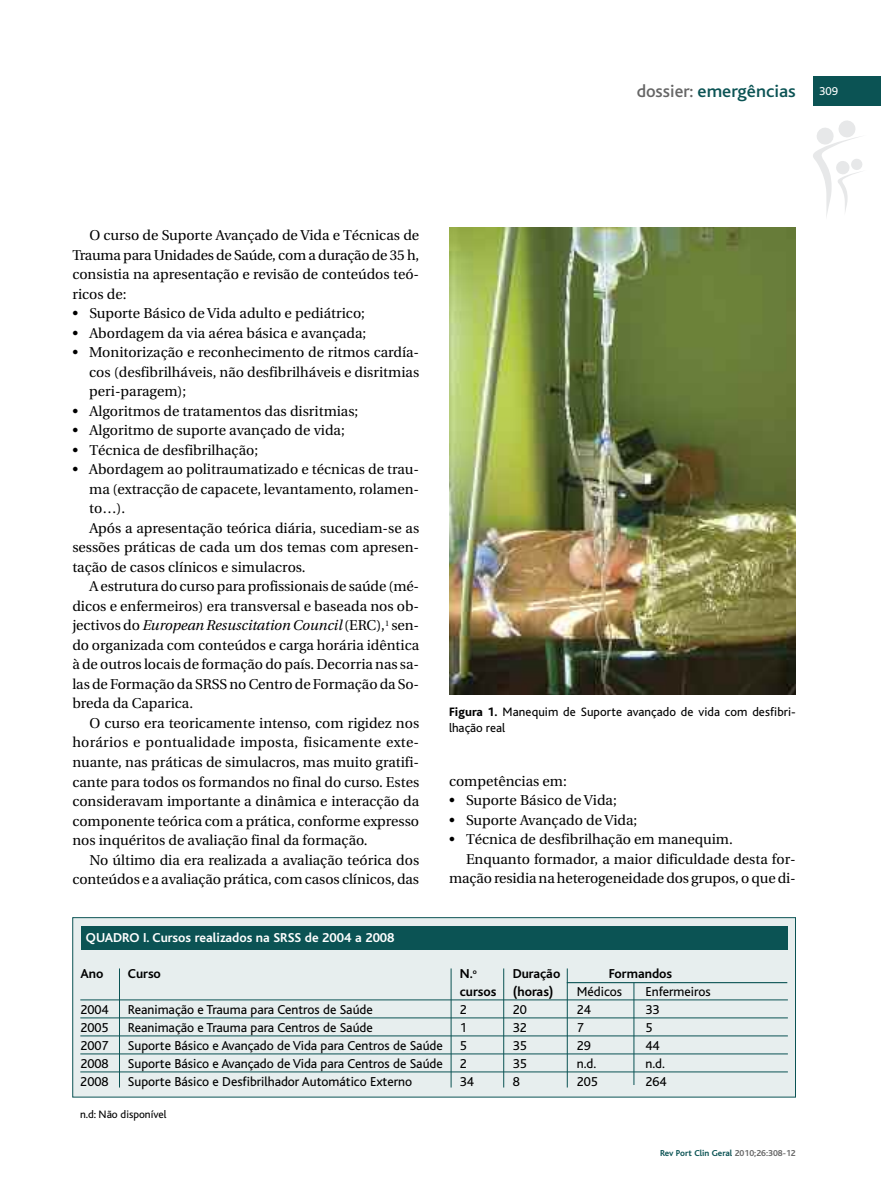
<style>
.page{position:relative;width:881px;height:1191px;background:#fff}
.page>*{position:absolute;margin:0;border:0;box-sizing:border-box;transform-origin:0 0}
.t1{font:500 18px "Bliss";color:#0b5354;scale:1.05 1}
.t2{font:14.25px/19.5px "Utopia";color:#000;text-align:justify}
.t3{font:italic 14.25px "Utopia";letter-spacing:-.005em;color:#000}
.t4{font:13.5px "Bliss";color:#000}
.t5{font:700 13.5px "Bliss";color:#fff}
.t6{font:700 13.5px "Bliss";color:#000}
.t7{font:12.75px/16.5px "Bliss";letter-spacing:.005em;color:#000}
.t8{font:12px "Bliss";color:#fff}
.t9{font:11.25px "Bliss";color:#000}
.t10{font:700 9px "Bliss";color:#0b5354}
.s1{color:#666}
.s2{font-style:normal}
.s3{font-weight:800}
</style>
<div class="page">
<svg style="left:813px;top:120px;width:49px;height:97px"></svg>
<div style="left:812px;top:77px;width:68px;height:29px;background:#0b5354"></div>
<div style="left:73px;top:918px;width:721px;height:178px;background:#e7eeee"></div>
<div style="left:72px;top:917px;width:723px;height:180px;border:1px solid #0b5354"></div>
<hr style="left:80px;top:999px;width:707px;height:1px;background:#0b5354">
<hr style="left:80px;top:1017px;width:707px;height:1px;background:#0b5354">
<hr style="left:80px;top:1035px;width:707px;height:1px;background:#0b5354">
<hr style="left:80px;top:1053px;width:707px;height:1px;background:#0b5354">
<hr style="left:80px;top:1071px;width:707px;height:1px;background:#0b5354">
<div style="left:81px;top:925px;width:706px;height:24px;background:#0b5354"></div>
<hr style="left:450px;top:968px;width:1px;height:119px;background:#0b5354">
<hr style="left:503px;top:968px;width:1px;height:119px;background:#0b5354">
<hr style="left:566px;top:968px;width:1px;height:119px;background:#0b5354">
<hr style="left:566px;top:982px;width:221px;height:1px;background:#0b5354">
<hr style="left:119px;top:968px;width:1px;height:119px;background:#0b5354">
<hr style="left:633px;top:982px;width:1px;height:103px;background:#0b5354">
<img style="left:449px;top:227px;width:346px;height:467px">
<p class="t1" style="left:636px;top:85px;width:153px"><span class="s1">dossier:</span> emergências</p>
<p class="t8" style="left:819px;top:87px;width:20px">309</p>
<p class="t2" style="left:72px;top:227px;width:348px;text-indent:17px">O curso de Suporte Avançado de Vida e Técnicas de Trauma para Unidades de Saúde, com a duração de 35 h, consistia na apresentação e revisão de conteúdos teó&shy;ricos de:</p>
<p class="t2" style="left:72px;top:305px;width:294px">• Suporte Básico de Vida adulto e pediátrico;</p>
<p class="t2" style="left:72px;top:324px;width:295px">• Abordagem da via aérea básica e avançada;</p>
<p class="t2" style="left:89px;top:344px;width:331px;text-indent:-17px">• Monitorização e reconhecimento de ritmos cardía&shy;cos (desfibrilháveis, não desfibrilháveis e disritmias peri-paragem);</p>
<p class="t2" style="left:72px;top:402px;width:287px">• Algoritmos de tratamentos das disritmias;</p>
<p class="t2" style="left:72px;top:422px;width:274px">• Algoritmo de suporte avançado de vida;</p>
<p class="t2" style="left:72px;top:441px;width:187px">• Técnica de desfibrilhação;</p>
<p class="t2" style="left:72px;top:461px;width:348px">• Abordagem ao politraumatizado e técnicas de trau-</p>
<p class="t2" style="left:89px;top:480px;width:331px">ma (extracção de capacete, levantamento, rolamen-</p>
<p class="t2" style="left:89px;top:500px;width:38px">to…).</p>
<p class="t2" style="left:89px;top:519px;width:331px">Após a apresentação teórica diária, sucediam-se as</p>
<p class="t2" style="left:72px;top:539px;width:348px">sessões práticas de cada um dos temas com apresen-</p>
<p class="t2" style="left:72px;top:558px;width:235px">tação de casos clínicos e simulacros.</p>
<p class="t2" style="left:89px;top:578px;width:331px">A estrutura do curso para profissionais de saúde (mé-</p>
<p class="t2" style="left:72px;top:597px;width:348px">dicos e enfermeiros) era transversal e baseada nos ob-</p>
<p class="t3" style="left:72px;top:620px;width:348px"><span class="s2">jectivos do</span> European Resuscitation Council <span class="s2">(ERC),</span><sup>1</sup> <span class="s2">sen-</span></p>
<p class="t2" style="left:72px;top:636px;width:348px">do organizada com conteúdos e carga horária idêntica</p>
<p class="t2" style="left:72px;top:656px;width:348px">à de outros locais de formação do país. Decorria nas sa-</p>
<p class="t2" style="left:72px;top:675px;width:348px">las de Formação da SRSS no Centro de Formação da So-</p>
<p class="t2" style="left:72px;top:695px;width:122px">breda da Caparica.</p>
<p class="t2" style="left:89px;top:714px;width:331px">O curso era teoricamente intenso, com rigidez nos</p>
<p class="t2" style="left:72px;top:734px;width:348px">horários e pontualidade imposta, fisicamente exte-</p>
<p class="t2" style="left:72px;top:753px;width:348px">nuante, nas práticas de simulacros, mas muito gratifi-</p>
<p class="t2" style="left:72px;top:773px;width:348px">cante para todos os formandos no final do curso. Estes</p>
<p class="t2" style="left:72px;top:792px;width:348px">consideravam importante a dinâmica e interacção da</p>
<p class="t2" style="left:72px;top:812px;width:348px">componente teórica com a prática, conforme expresso</p>
<p class="t2" style="left:72px;top:831px;width:296px">nos inquéritos de avaliação final da formação.</p>
<p class="t2" style="left:89px;top:851px;width:331px">No último dia era realizada a avaliação teórica dos</p>
<p class="t2" style="left:72px;top:870px;width:348px">conteúdos e a avaliação prática, com casos clínicos, das</p>
<p class="t5" style="left:86px;top:932px;width:310px">QUADRO I. Cursos realizados na SRSS de 2004 a 2008</p>
<p class="t7" style="left:449px;top:705px;width:348px"><span class="s3">Figura 1.</span> Manequim de Suporte avançado de vida com desfibri&shy;lhação real</p>
<p class="t2" style="left:449px;top:772px;width:119px">competências em:</p>
<p class="t2" style="left:449px;top:791px;width:169px">• Suporte Básico de Vida;</p>
<p class="t2" style="left:449px;top:811px;width:190px">• Suporte Avançado de Vida;</p>
<p class="t2" style="left:449px;top:830px;width:285px">• Técnica de desfibrilhação em manequim.</p>
<p class="t2" style="left:466px;top:850px;width:331px">Enquanto formador, a maior dificuldade desta for-</p>
<p class="t2" style="left:449px;top:869px;width:348px">mação residia na heterogeneidade dos grupos, o que di-</p>
<p class="t6" style="left:80px;top:969px;width:25px">Ano</p>
<p class="t6" style="left:128px;top:969px;width:35px">Curso</p>
<p class="t6" style="left:459px;top:969px;width:18px">N.<sup>o</sup></p>
<p class="t6" style="left:512px;top:969px;width:49px">Duração</p>
<p class="t6" style="left:608px;top:969px;width:65px">Formandos</p>
<p class="t6" style="left:459px;top:987px;width:95px">cursos (horas)</p>
<p class="t4" style="left:576px;top:987px;width:47px">Médicos</p>
<p class="t4" style="left:645px;top:987px;width:67px">Enfermeiros</p>
<p class="t4" style="left:80px;top:1005px;width:30px">2004</p>
<p class="t4" style="left:128px;top:1005px;width:246px">Reanimação e Trauma para Centros de Saúde</p>
<p class="t4" style="left:459px;top:1005px;width:9px">2</p>
<p class="t4" style="left:512px;top:1005px;width:16px">20</p>
<p class="t4" style="left:576px;top:1005px;width:16px">24</p>
<p class="t4" style="left:645px;top:1005px;width:16px">33</p>
<p class="t4" style="left:80px;top:1023px;width:30px">2005</p>
<p class="t4" style="left:128px;top:1023px;width:246px">Reanimação e Trauma para Centros de Saúde</p>
<p class="t4" style="left:459px;top:1023px;width:9px">1</p>
<p class="t4" style="left:512px;top:1023px;width:16px">32</p>
<p class="t4" style="left:576px;top:1023px;width:9px">7</p>
<p class="t4" style="left:645px;top:1023px;width:9px">5</p>
<p class="t4" style="left:80px;top:1041px;width:30px">2007</p>
<p class="t4" style="left:128px;top:1041px;width:316px">Suporte Básico e Avançado de Vida para Centros de Saúde</p>
<p class="t4" style="left:459px;top:1041px;width:9px">5</p>
<p class="t4" style="left:512px;top:1041px;width:16px">35</p>
<p class="t4" style="left:576px;top:1041px;width:16px">29</p>
<p class="t4" style="left:645px;top:1041px;width:16px">44</p>
<p class="t4" style="left:80px;top:1059px;width:30px">2008</p>
<p class="t4" style="left:128px;top:1059px;width:316px">Suporte Básico e Avançado de Vida para Centros de Saúde</p>
<p class="t4" style="left:459px;top:1059px;width:9px">2</p>
<p class="t4" style="left:512px;top:1059px;width:16px">35</p>
<p class="t4" style="left:576px;top:1059px;width:21px">n.d.</p>
<p class="t4" style="left:645px;top:1059px;width:21px">n.d.</p>
<p class="t4" style="left:80px;top:1077px;width:30px">2008</p>
<p class="t4" style="left:128px;top:1077px;width:286px">Suporte Básico e Desfibrilhador Automático Externo</p>
<p class="t4" style="left:459px;top:1077px;width:16px">34</p>
<p class="t4" style="left:512px;top:1077px;width:9px">8</p>
<p class="t4" style="left:576px;top:1077px;width:23px">205</p>
<p class="t4" style="left:645px;top:1077px;width:23px">264</p>
<p class="t9" style="left:80px;top:1110px;width:88px">n.d: Não disponível</p>
<p class="t10" style="left:659px;top:1149px;width:137px">Rev Port Clin Geral <span class="s1">2010;26:308-12</span></p>
</div>
